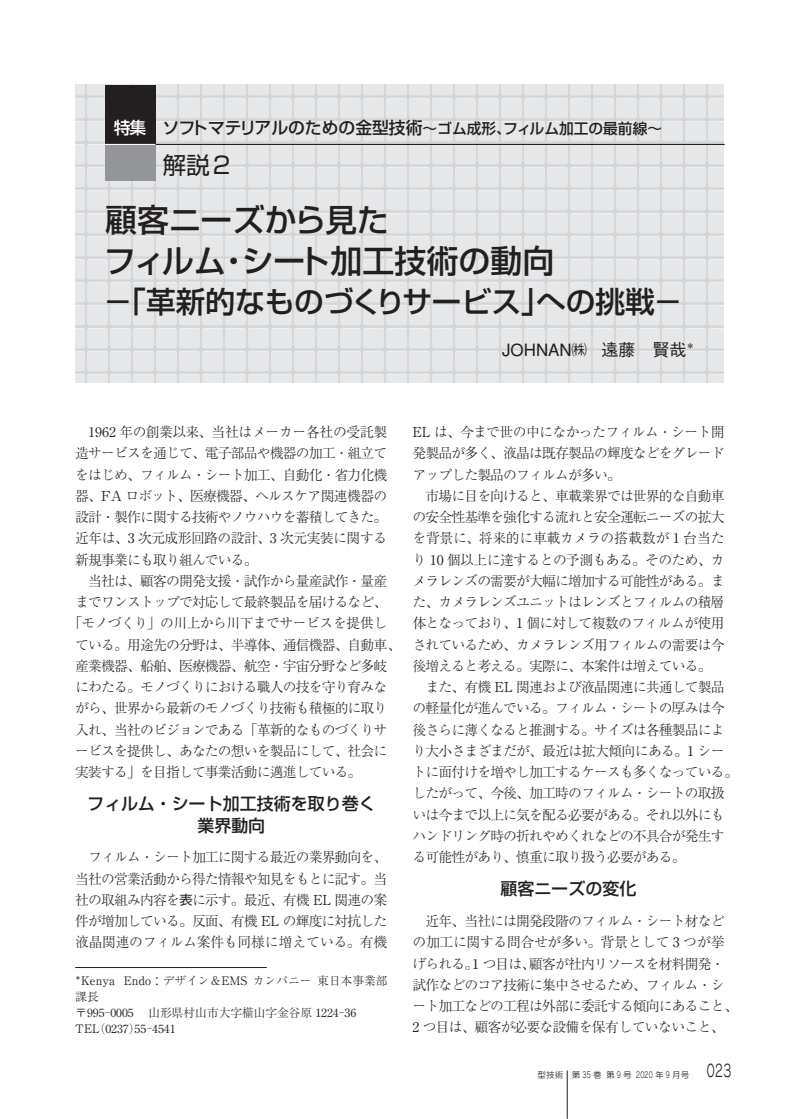
<style>
.page{position:relative;width:800px;height:1119px;background:#fff}
.page>*{position:absolute;margin:0;border:0;box-sizing:border-box;transform-origin:0 0}
.t1{font:500 31.95px/40.5px "Shin Go";color:#231f20}
.t2{font:500 29.7px "Shin Go";color:#231f20}
.t3{font:23.4px "Shin Go";color:#231f20}
.t4{font:500 16.95px/21.3px "Shin Go";color:#231f20;text-align:center}
.t5{font:500 16.95px "Gothic BBB";color:#231f20}
.t6{font:500 14.7px "Shin Go";color:#231f20}
.t7{font:300 13.8px/21.3px "Ryumin";letter-spacing:-.06em;color:#231f20;text-align:justify}
.t8{font:300 13.8px "Ryumin";letter-spacing:-.04em;color:#231f20}
.t9{font:300 13.8px "Ryumin";letter-spacing:-.02em;color:#231f20}
.t10{font:300 11.7px/15.9px "Ryumin";color:#231f20}
.t11{font:11.7px/15.9px "Ryumin";color:#231f20}
.t12{font:8.55px "Rodin CID M";letter-spacing:.185em;color:#231f20}
.s1{font-size:16.8px;color:#fff}
.s2{font-size:16.8px}
.s3{font-size:14.85px}
.s4{font-weight:400}
.s5{font-family:"Gothic BBB";font-weight:500}
.s6{font-weight:300}
.s7{font-family:"Biblos Gaiji MS Rml FA"}
.s8{font-size:16.95px}
</style>
<div class="page">
<svg style="left:75px;top:85px;width:648px;height:298px;background:#e3e4e6"></svg>
<div style="left:105px;top:144px;width:50px;height:36px;background:#939598"></div>
<div style="left:105px;top:85px;width:50px;height:59px;background:#231f20"></div>
<hr style="left:155px;top:144px;width:569px;height:1px;background:#231f20">
<hr style="left:105px;top:144px;width:50px;height:1px;background:#fff">
<hr style="left:75px;top:967px;width:192px;height:1px;background:#231f20">
<hr style="left:567px;top:1070px;width:1px;height:48px;background:#231f20">
<p class="t6" style="left:114px;top:123px;width:549px"><span class="s1">特集</span> <span class="s2">ソフトマテリアルのための金型技術</span>～ゴム成形、フィルム加工の最前線～</p>
<h3 class="t3" style="left:163px;top:156px;width:69px">解説2</h3>
<h1 class="t1" style="left:104px;top:203px;width:452px">顧客ニーズから見た<br>フィルム・シート加工技術の動向</h1>
<h2 class="t2" style="left:103px;top:291px;width:581px">－「革新的なものづくりサービス」への挑戦－</h2>
<p class="t5" style="left:502px;top:343px;width:194px">JOHNAN<span class="s3">㈱</span> 遠藤 賢哉<sup>＊</sup></p>
<p class="t7" style="left:75px;top:423px;width:313px;text-indent:13px"><span class="s4">1962</span> 年の創業以来、当社はメーカー各社の受託製造サービスを通じて、電子部品や機器の加工・組立てをはじめ、フィルム・シート加工、自動化・省力化機器、<span class="s4">FA</span> ロボット、医療機器、ヘルスケア関連機器の設計・製作に関する技術やノウハウを蓄積してきた。近年は、<span class="s4">3</span> 次元成形回路の設計、<span class="s4">3</span> 次元実装に関する新規事業にも取り組んでいる。</p>
<p class="t7" style="left:88px;top:572px;width:300px">当社は、顧客の開発支援・試作から量産試作・量産</p>
<p class="t7" style="left:75px;top:593px;width:313px">までワンストップで対応して最終製品を届けるなど、</p>
<p class="t8" style="left:68px;top:618px;width:320px">「モノづくり」の川上から川下までサービスを提供し</p>
<p class="t7" style="left:75px;top:635px;width:327px">ている。用途先の分野は、半導体、通信機器、自動車、</p>
<p class="t7" style="left:75px;top:657px;width:313px">産業機器、船舶、医療機器、航空・宇宙分野など多岐</p>
<p class="t7" style="left:75px;top:678px;width:313px">にわたる。モノづくりにおける職人の技を守り育みな</p>
<p class="t7" style="left:75px;top:699px;width:313px">がら、世界から最新のモノづくり技術も積極的に取り</p>
<p class="t7" style="left:75px;top:720px;width:313px">入れ、当社のビジョンである「革新的なものづくりサ</p>
<p class="t7" style="left:75px;top:742px;width:313px">ービスを提供し、あなたの想いを製品にして、社会に</p>
<p class="t7" style="left:75px;top:763px;width:287px">実装する」を目指して事業活動に邁進している。</p>
<p class="t4" style="left:87px;top:795px;width:290px">フィルム・シート加工技術を取り巻く業界動向</p>
<p class="t7" style="left:75px;top:848px;width:313px;text-indent:13px">フィルム・シート加工に関する最近の業界動向を、当社の営業活動から得た情報や知見をもとに記す。当社の取組み内容を<span class="s5">表</span>に示す。最近、有機 <span class="s4">EL</span> 関連の案件が増加している。反面、有機 <span class="s4">EL</span> の輝度に対抗した液晶関連のフィルム案件も同様に増えている。有機</p>
<p class="t10" style="left:75px;top:973px;width:314px"><sup>＊</sup><span class="s4">Kenya Endo</span>：デザイン＆<span class="s4">EMS</span> カンパニー東日本事業部課長<br>〒<span class="s4">995</span>－<span class="s4">0005</span></p>
<p class="t11" style="left:75px;top:1005px;width:282px;text-indent:73px"><span class="s6">山形県村山市大字</span><span class="s7">-</span><span class="s6">山字金谷原</span> 1224<span class="s6">－</span>36<br>TEL<span class="s6">（</span>0237<span class="s6">）</span>55<span class="s6">－</span>4541</p>
<p class="t7" style="left:412px;top:423px;width:313px"><span class="s4">EL</span> は、今まで世の中になかったフィルム・シート開発製品が多く、液晶は既存製品の輝度などをグレードアップした製品のフィルムが多い。</p>
<p class="t7" style="left:425px;top:487px;width:300px">市場に目を向けると、車載業界では世界的な自動車</p>
<p class="t7" style="left:412px;top:508px;width:313px">の安全性基準を強化する流れと安全運転ニーズの拡大</p>
<p class="t9" style="left:412px;top:533px;width:313px">を背景に、将来的に車載カメラの搭載数が <span class="s4">1</span> 台当た</p>
<p class="t8" style="left:412px;top:554px;width:313px">り <span class="s4">10</span> 個以上に達するとの予測もある。そのため、カ</p>
<p class="t7" style="left:412px;top:572px;width:313px">メラレンズの需要が大幅に増加する可能性がある。ま</p>
<p class="t7" style="left:412px;top:593px;width:313px">た、カメラレンズユニットはレンズとフィルムの積層</p>
<p class="t7" style="left:412px;top:614px;width:313px">体となっており、<span class="s4">1</span> 個に対して複数のフィルムが使用</p>
<p class="t7" style="left:412px;top:635px;width:313px">されているため、カメラレンズ用フィルムの需要は今</p>
<p class="t7" style="left:412px;top:657px;width:300px">後増えると考える。実際に、本案件は増えている。</p>
<p class="t7" style="left:425px;top:678px;width:300px">また、有機 <span class="s4">EL</span> 関連および液晶関連に共通して製品</p>
<p class="t7" style="left:412px;top:699px;width:313px">の軽量化が進んでいる。フィルム・シートの厚みは今</p>
<p class="t7" style="left:412px;top:720px;width:313px">後さらに薄くなると推測する。サイズは各種製品によ</p>
<p class="t7" style="left:412px;top:742px;width:313px">り大小さまざまだが、最近は拡大傾向にある。<span class="s4">1</span> シー</p>
<p class="t7" style="left:412px;top:763px;width:327px">トに面付けを増やし加工するケースも多くなっている。</p>
<p class="t7" style="left:412px;top:784px;width:313px">したがって、今後、加工時のフィルム・シートの取扱</p>
<p class="t7" style="left:412px;top:805px;width:313px">いは今まで以上に気を配る必要がある。それ以外にも</p>
<p class="t7" style="left:412px;top:826px;width:313px">ハンドリング時の折れやめくれなどの不具合が発生す</p>
<p class="t7" style="left:412px;top:848px;width:274px">る可能性があり、慎重に取り扱う必要がある。</p>
<p class="t4" style="left:500px;top:880px;width:137px">顧客ニーズの変化</p>
<p class="t7" style="left:412px;top:911px;width:327px;text-align:left;text-indent:13px">近年、当社には開発段階のフィルム・シート材などの加工に関する問合せが多い。背景として <span class="s4">3</span> つが挙げられる。<span class="s4">1</span> つ目は、顧客が社内リソースを材料開発・試作などのコア技術に集中させるため、フィルム・シート加工などの工程は外部に委託する傾向にあること、<br><span class="s4">2</span> つ目は、顧客が必要な設備を保有していないこと、</p>
<p class="t12" style="left:537px;top:1070px;width:197px">型技術 第３５巻第９号２０２０年９月号 <span class="s8">０２３</span></p>
</div>
